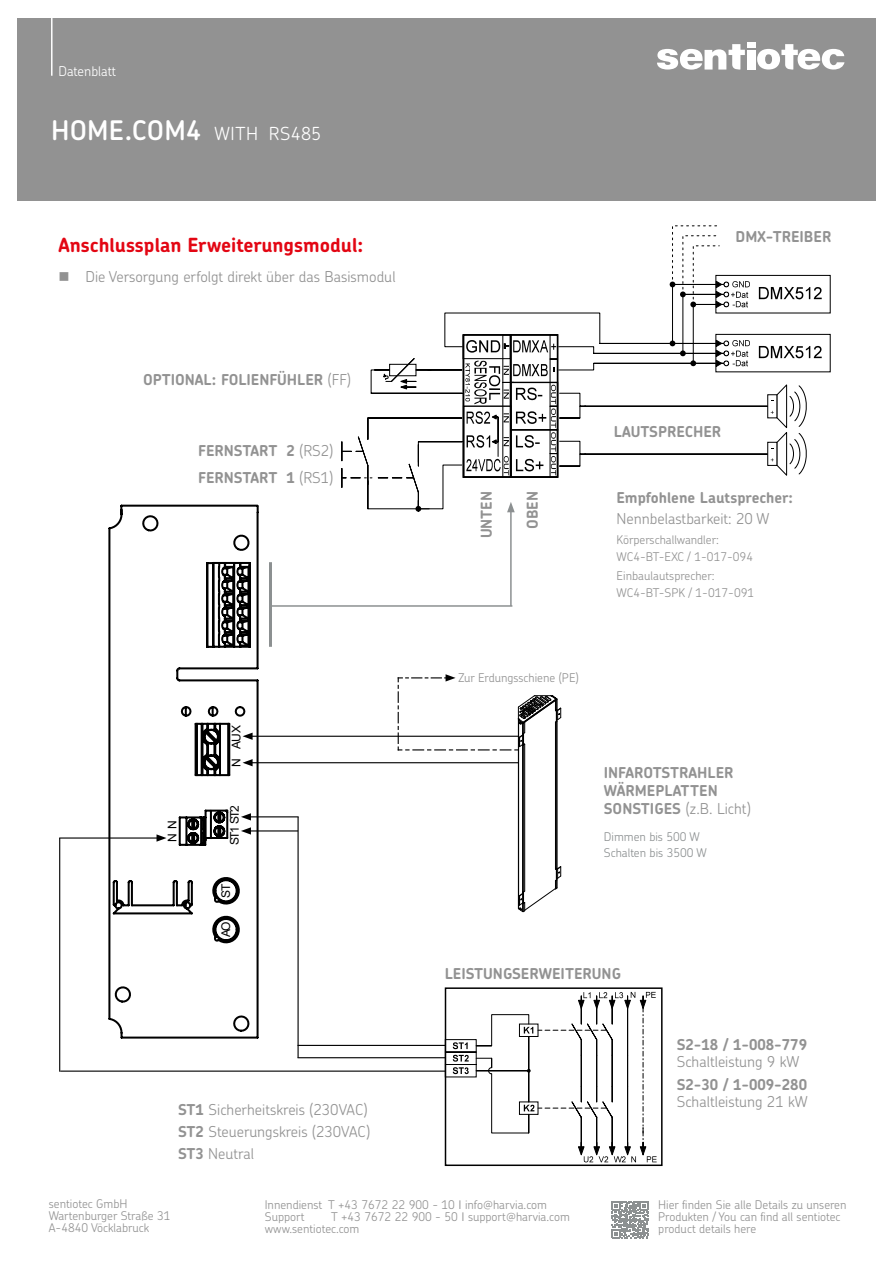
<style>
.page{position:relative;width:893px;height:1263px;background:#fff}
.page>*{position:absolute;margin:0;border:0;box-sizing:border-box;transform-origin:0 0}
.t1{font:600 27px "Chevin Pro";letter-spacing:.01em;color:#fff}
.t2{font:700 19.5px "Chevin Pro";color:#e30613}
.t3{font:700 15px/18px "Chevin Pro";color:#929292}
.t4{font:300 15px/22.2px "Chevin Pro";color:#929292}
.t5{font:300 13.5px "Chevin Pro";color:#fff}
.t6{font:300 12px/12px "Chevin Pro";color:#929292}
.t7{font:300 12px/15.8px "Chevin Pro";color:#8c9091}
.t8{font:12px "Arial";letter-spacing:-.11em;color:#000}
.s1{font-weight:300;font-size:18px}
.s2{font-weight:300}
.s3{font-weight:700}
</style>
<div class="page">
<div style="left:17px;top:18px;width:859px;height:183px;background:#929292"></div>
<svg style="left:657px;top:44px;width:88px;height:26px"></svg>
<svg style="left:757px;top:44px;width:87px;height:26px"></svg>
<div style="left:747px;top:50px;width:8px;height:20px;background:#fff"></div>
<div style="left:747px;top:43px;width:8px;height:5px;background:#fff"></div>
<hr style="left:51px;top:4px;width:2px;height:72px;background:#fff">
<svg style="left:611px;top:1201px;width:37px;height:37px"></svg>
<svg style="left:759px;top:346px;width:63px;height:12px"></svg>
<svg style="left:759px;top:287px;width:63px;height:12px"></svg>
<div style="left:715px;top:275px;width:116px;height:38px;border:1px solid #000"></div>
<div style="left:715px;top:334px;width:116px;height:38px;border:1px solid #000"></div>
<div style="left:767px;top:442px;width:11px;height:24px;border:1px solid #000"></div>
<svg style="left:771px;top:384px;width:36px;height:92px"></svg>
<hr style="left:585px;top:406px;width:182px;height:1px;background:#000">
<hr style="left:585px;top:454px;width:182px;height:1px;background:#000">
<hr style="left:249px;top:816px;width:50px;height:1px;background:#000">
<hr style="left:250px;top:736px;width:269px;height:1px;background:#000">
<svg style="left:107px;top:504px;width:153px;height:535px"></svg>
<hr style="left:557px;top:721px;width:1px;height:147px;background:#000">
<hr style="left:522px;top:745px;width:1px;height:147px;background:#000">
<hr style="left:518px;top:720px;width:1px;height:188px;background:#000">
<hr style="left:523px;top:745px;width:1px;height:147px;background:#000">
<hr style="left:524px;top:744px;width:1px;height:147px;background:#000">
<hr style="left:556px;top:721px;width:1px;height:147px;background:#000">
<hr style="left:555px;top:722px;width:1px;height:147px;background:#000">
<svg style="left:518px;top:866px;width:44px;height:46px"></svg>
<hr style="left:250px;top:762px;width:269px;height:1px;background:#000">
<svg style="left:243px;top:759px;width:10px;height:7px"></svg>
<svg style="left:398px;top:674px;width:164px;height:76px"></svg>
<hr style="left:249px;top:830px;width:49px;height:1px;background:#000">
<svg style="left:241px;top:827px;width:10px;height:8px"></svg>
<div style="left:445px;top:1039px;width:31px;height:38px;border:1px solid #000"></div>
<hr style="left:445px;top:1052px;width:31px;height:1px;background:#000">
<hr style="left:445px;top:1064px;width:31px;height:1px;background:#000">
<svg style="left:453px;top:1042px;width:15px;height:7px"></svg>
<svg style="left:453px;top:1055px;width:16px;height:6px"></svg>
<svg style="left:453px;top:1067px;width:16px;height:7px"></svg>
<svg style="left:476px;top:992px;width:181px;height:170px"></svg>
<div style="left:445px;top:987px;width:218px;height:179px;border:2px solid #000"></div>
<hr style="left:297px;top:1057px;width:149px;height:1px;background:#000">
<hr style="left:297px;top:817px;width:2px;height:241px;background:#000">
<hr style="left:59px;top:837px;width:100px;height:1px;background:#000">
<svg style="left:157px;top:834px;width:10px;height:8px"></svg>
<hr style="left:60px;top:1070px;width:386px;height:2px;background:#000">
<hr style="left:297px;top:1045px;width:149px;height:1px;background:#000">
<hr style="left:59px;top:838px;width:1px;height:234px;background:#000">
<hr style="left:272px;top:605px;width:240px;height:2px;background:#8c9091">
<hr style="left:510px;top:510px;width:2px;height:96px;background:#8c9091">
<svg style="left:341px;top:225px;width:409px;height:287px"></svg>
<div style="left:727px;top:231px;width:104px;height:14px;background:#fff"></div>
<div style="left:614px;top:425px;width:127px;height:20px;background:#fff"></div>
<div style="left:112px;top:374px;width:239px;height:21px;background:#fff"></div>
<div style="left:526px;top:491px;width:20px;height:63px;background:#fff"></div>
<div style="left:481px;top:491px;width:14px;height:63px;background:#fff"></div>
<hr style="left:269px;top:562px;width:3px;height:85px;background:#8c9091">
<div style="left:617px;top:492px;width:233px;height:149px;background:#fff"></div>
<p class="t5" style="left:58px;top:62px;width:59px">Datenblatt</p>
<h1 class="t1" style="left:51px;top:112px;width:272px">HOME.COM4 <span class="s1">WITH RS485</span></h1>
<h2 class="t2" style="left:59px;top:233px;width:306px">Anschlussplan Erweiterungsmodul:</h2>
<p class="t4" style="left:85px;top:265px;width:312px">Die Versorgung erfolgt direkt über das Basismodul</p>
<p class="t3" style="left:143px;top:371px;width:209px">OPTIONAL: FOLIENFÜHLER <span class="s2">(FF)</span></p>
<p class="t3" style="left:198px;top:437px;width:137px;line-height:26.7px">FERNSTART 2 <span class="s2">(RS2)<br></span>FERNSTART 1 <span class="s2">(RS1)</span></p>
<p class="t8" style="left:228px;top:749px;width:25px;rotate:-90deg">AUX</p>
<p class="t8" style="left:164px;top:842px;width:23px;rotate:-90deg">N N</p>
<p class="t8" style="left:228px;top:767px;width:10px;rotate:-90deg">N</p>
<p class="t8" style="left:226px;top:845px;width:42px;rotate:-90deg">ST1 ST2</p>
<p class="t8" style="left:218px;top:898px;width:16px;rotate:-90deg">ST</p>
<p class="t8" style="left:218px;top:937px;width:18px;rotate:-90deg">AO</p>
<p class="t4" style="left:178px;top:1098px;width:194px"><span class="s3">ST1</span> Sicherheitskreis (230VAC)<br><span class="s3">ST2</span> Steuerungskreis (230VAC)<br><span class="s3">ST3</span> Neutral</p>
<p class="t3" style="left:736px;top:228px;width:97px">DMX-TREIBER</p>
<p class="t3" style="left:477px;top:538px;width:49px;rotate:-90deg">UNTEN</p>
<p class="t3" style="left:523px;top:529px;width:39px;rotate:-90deg">OBEN</p>
<p class="t6" style="left:458px;top:671px;width:122px">Zur Erdungsschiene (PE)</p>
<p class="t3" style="left:614px;top:422px;width:109px">LAUTSPRECHER</p>
<p class="t3" style="left:617px;top:488px;width:178px">Empfohlene Lautsprecher:</p>
<p class="t4" style="left:617px;top:507px;width:154px">Nennbelastbarkeit: 20 W</p>
<p class="t6" style="left:617px;top:530px;width:138px;line-height:17.2px">Körperschallwandler:<br>WC4-BT-EXC / 1-017-094</p>
<p class="t6" style="left:617px;top:567px;width:139px;line-height:17.2px">Einbaulautsprecher:<br>WC4-BT-SPK / 1-017-091</p>
<p class="t3" style="left:604px;top:763px;width:148px">INFAROTSTRAHLER<br>WÄRMEPLATTEN<br>SONSTIGES <span class="s2">(z.B. Licht)</span></p>
<p class="t7" style="left:604px;top:829px;width:104px">Dimmen bis 500 W<br>Schalten bis 3500 W</p>
<p class="t3" style="left:445px;top:964px;width:178px">LEISTUNGSERWEITERUNG</p>
<p class="t3" style="left:677px;top:1036px;width:132px">S2-18 / 1-008-779</p>
<p class="t4" style="left:677px;top:1050px;width:124px">Schaltleistung 9 kW</p>
<p class="t3" style="left:677px;top:1075px;width:132px">S2-30 / 1-009-280</p>
<p class="t4" style="left:677px;top:1090px;width:132px">Schaltleistung 21 kW</p>
<p class="t6" style="left:49px;top:1197px;width:123px">sentiotec GmbH<br>Wartenburger Straße 31<br>A-4840 Vöcklabruck</p>
<p class="t6" style="left:658px;top:1199px;width:190px">Hier finden Sie alle Details zu unseren<br>Produkten / You can find all sentiotec product details here</p>
<p class="t6" style="left:265px;top:1198px;width:284px">Innendienst T +43 7672 22 900 - 10 info@harvia.com<br>Support</p>
<p class="t6" style="left:265px;top:1210px;width:307px;text-indent:66px">T +43 7672 22 900 - 50 support@harvia.com www.sentiotec.com</p>
</div>
